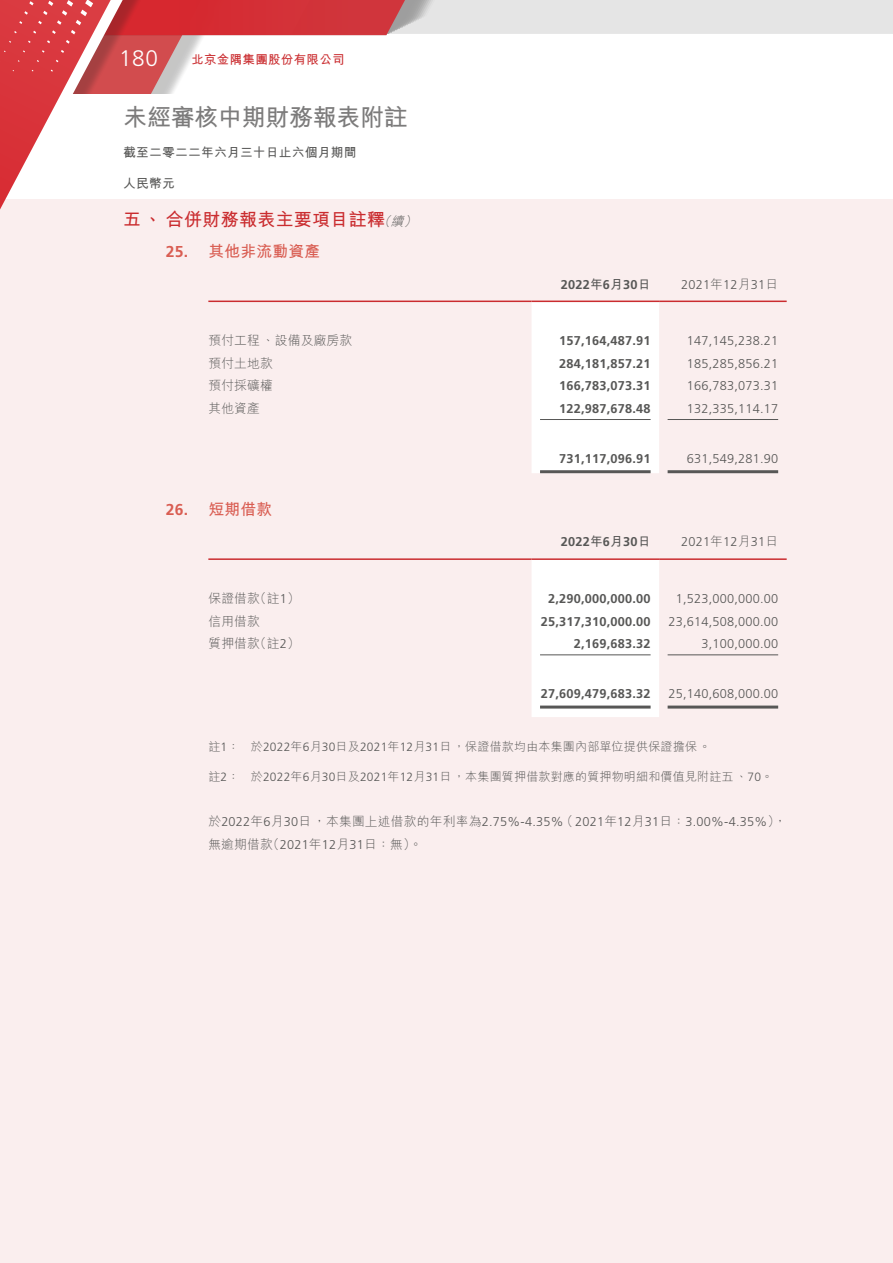
<style>
.page{position:relative;width:893px;height:1263px;background:#fff}
.page>*{position:absolute;margin:0;border:0;box-sizing:border-box;transform-origin:0 0}
.t1{font:700 24px "M Hei HK";letter-spacing:-.015em;color:#7c7b7b}
.t2{font:300 22.5px "Frutiger LT Std";color:#fff}
.t3{font:700 18px "M Hei HK";letter-spacing:.015em;color:#ca2c2f}
.t4{font:700 15.75px "M Hei HK";letter-spacing:.015em;color:#d95d52}
.t5{font:300 12.75px "Frutiger LT Std";letter-spacing:.015em;color:#575756}
.t6{font:700 12.75px "Frutiger LT Std";letter-spacing:.015em;color:#575756}
.t7{font:300 12.75px "M Hei HK";letter-spacing:.015em;color:#575756}
.t8{font:700 12.75px "M Hei HK";letter-spacing:.015em;color:#575756}
.t9{font:700 12.45px "M Hei HK";letter-spacing:.03em;color:#ca2c2f}
.t10{font:300 12px "M Hei HK";letter-spacing:.015em;color:#575756}
.s1{font-weight:300;font-style:italic;font-size:12.75px;color:#575756}
.s2{font-family:"Frutiger LT Std"}
.s3{font-family:"M Hei HK"}
</style>
<div class="page">
<div style="left:0;top:199px;width:893px;height:1064px;background:#faeeee"></div>
<svg style="left:0;top:0;width:893px;height:210px"></svg>
<div style="left:532px;top:303px;width:127px;height:170px;background:#fff"></div>
<hr style="left:208px;top:301px;width:323px;height:1px;background:#ca2c2f">
<hr style="left:531px;top:301px;width:128px;height:1px;background:#ca2c2f">
<hr style="left:659px;top:301px;width:128px;height:1px;background:#ca2c2f">
<hr style="left:540px;top:419px;width:111px;height:1px;background:#575756">
<hr style="left:668px;top:419px;width:110px;height:1px;background:#575756">
<hr style="left:540px;top:470px;width:111px;height:3px;background:#575756">
<hr style="left:668px;top:470px;width:110px;height:3px;background:#575756">
<div style="left:532px;top:560px;width:127px;height:157px;background:#fff"></div>
<hr style="left:208px;top:558px;width:323px;height:2px;background:#ca2c2f">
<hr style="left:531px;top:558px;width:128px;height:2px;background:#ca2c2f">
<hr style="left:659px;top:558px;width:128px;height:2px;background:#ca2c2f">
<hr style="left:540px;top:655px;width:111px;height:1px;background:#575756">
<hr style="left:668px;top:655px;width:110px;height:1px;background:#575756">
<hr style="left:540px;top:705px;width:111px;height:3px;background:#575756">
<hr style="left:668px;top:705px;width:110px;height:3px;background:#575756">
<h2 class="t2" style="left:119px;top:45px;width:40px">180</h2>
<p class="t9" style="left:191px;top:51px;width:155px">北京金隅集團股份有限公司</p>
<h1 class="t1" style="left:123px;top:99px;width:286px">未經審核中期財務報表附註</h1>
<p class="t8" style="left:123px;top:143px;width:235px">截至二零二二年六月三十日止六個月期間</p>
<p class="t8" style="left:123px;top:174px;width:53px">人民幣元</p>
<h3 class="t3" style="left:123px;top:206px;width:299px">五、合併財務報表主要項目註釋<span class="s1">（續）</span></h3>
<p class="t4" style="left:166px;top:240px;width:156px"><span class="s2">25.</span> 其他非流動資產</p>
<p class="t6" style="left:561px;top:277px;width:91px">2022<span class="s3">年</span>6<span class="s3">月</span>30<span class="s3">日</span></p>
<p class="t5" style="left:681px;top:277px;width:99px">2021<span class="s3">年</span>12<span class="s3">月</span>31<span class="s3">日</span></p>
<p class="t7" style="left:208px;top:332px;width:146px">預付工程、設備及廠房款</p>
<p class="t6" style="left:559px;top:333px;width:93px">157,164,487.91</p>
<p class="t5" style="left:687px;top:334px;width:93px">147,145,238.21</p>
<p class="t7" style="left:208px;top:354px;width:66px">預付土地款</p>
<p class="t6" style="left:559px;top:356px;width:93px">284,181,857.21</p>
<p class="t5" style="left:687px;top:356px;width:93px">185,285,856.21</p>
<p class="t7" style="left:208px;top:377px;width:66px">預付採礦權</p>
<p class="t6" style="left:559px;top:378px;width:93px">166,783,073.31</p>
<p class="t5" style="left:687px;top:379px;width:93px">166,783,073.31</p>
<p class="t7" style="left:208px;top:399px;width:53px">其他資產</p>
<p class="t6" style="left:559px;top:401px;width:93px">122,987,678.48</p>
<p class="t5" style="left:687px;top:401px;width:93px">132,335,114.17</p>
<p class="t6" style="left:559px;top:451px;width:93px">731,117,096.91</p>
<p class="t5" style="left:687px;top:451px;width:93px">631,549,281.90</p>
<p class="t4" style="left:166px;top:498px;width:108px"><span class="s2">26.</span> 短期借款</p>
<p class="t6" style="left:561px;top:534px;width:91px">2022<span class="s3">年</span>6<span class="s3">月</span>30<span class="s3">日</span></p>
<p class="t5" style="left:681px;top:535px;width:99px">2021<span class="s3">年</span>12<span class="s3">月</span>31<span class="s3">日</span></p>
<p class="t7" style="left:208px;top:590px;width:93px">保證借款（註<span class="s2">1</span>）</p>
<p class="t6" style="left:548px;top:591px;width:104px">2,290,000,000.00</p>
<p class="t5" style="left:676px;top:592px;width:104px">1,523,000,000.00</p>
<p class="t7" style="left:208px;top:612px;width:53px">信用借款</p>
<p class="t6" style="left:541px;top:614px;width:111px">25,317,310,000.00</p>
<p class="t5" style="left:668px;top:614px;width:111px">23,614,508,000.00</p>
<p class="t7" style="left:208px;top:635px;width:93px">質押借款（註<span class="s2">2</span>）</p>
<p class="t6" style="left:574px;top:636px;width:78px">2,169,683.32</p>
<p class="t5" style="left:701px;top:637px;width:78px">3,100,000.00</p>
<p class="t6" style="left:541px;top:686px;width:111px">27,609,479,683.32</p>
<p class="t5" style="left:668px;top:687px;width:111px">25,140,608,000.00</p>
<p class="t10" style="left:208px;top:738px;width:504px">註<span class="s2">1</span>： 於<span class="s2">2022</span>年<span class="s2">6</span>月<span class="s2">30</span>日及<span class="s2">2021</span>年<span class="s2">12</span>月<span class="s2">31</span>日，保證借款均由本集團內部單位提供保證擔保。</p>
<p class="t10" style="left:208px;top:768px;width:566px">註<span class="s2">2</span>： 於<span class="s2">2022</span>年<span class="s2">6</span>月<span class="s2">30</span>日及<span class="s2">2021</span>年<span class="s2">12</span>月<span class="s2">31</span>日，本集團質押借款對應的質押物明細和價值見附註五、<span class="s2">70</span>。</p>
<p class="t5" style="left:208px;top:815px;width:580px"><span class="s3">於</span>2022<span class="s3">年</span>6<span class="s3">月</span>30<span class="s3">日，本集團上述借款的年利率為</span>2.75%-4.35%<span class="s3">（</span>2021<span class="s3">年</span>12<span class="s3">月</span>31<span class="s3">日：</span>3.00%-4.35%<span class="s3">），</span></p>
<p class="t7" style="left:208px;top:835px;width:215px">無逾期借款（<span class="s2">2021</span>年<span class="s2">12</span>月<span class="s2">31</span>日：無）。</p>
</div>
